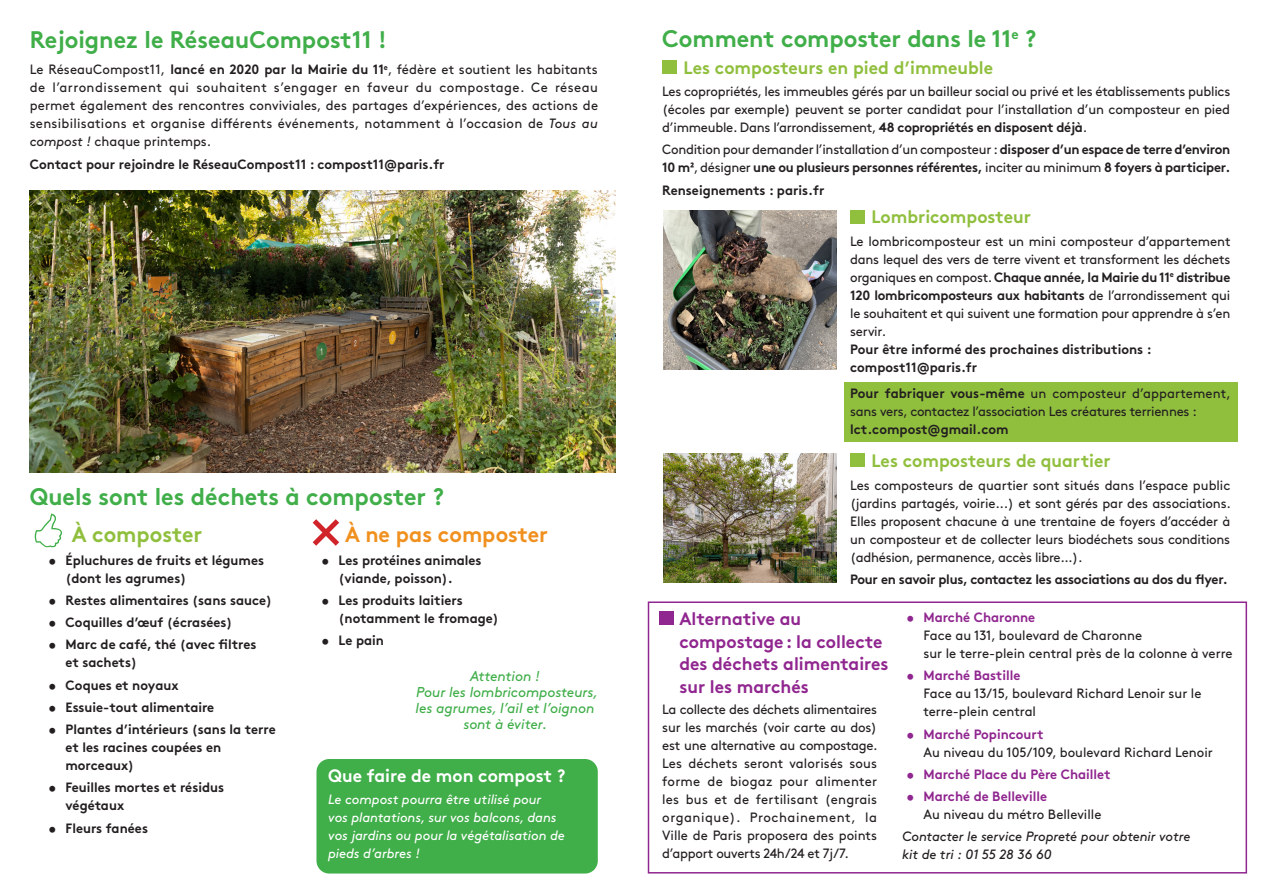
<style>
.page{position:relative;width:1263px;height:893px;background:#fff}
.page>*{position:absolute;margin:0;border:0;box-sizing:border-box;transform-origin:0 0}
.t1{font:700 24px "Brown Std";color:#40ae49}
.t2{font:700 22.05px "Brown Std";color:#f0901e}
.t3{font:700 22.05px "Brown Std";color:#90bf3e}
.t4{font:700 18px "Brown Std";color:#90bf3e}
.t5{font:700 18px/22.5px "Brown Std";color:#90268f}
.t6{font:700 18px "Brown Std";color:#fff}
.t7{font:italic 14.25px/16px "Brown Std";letter-spacing:-.005em;color:#40ae49;text-align:center}
.t8{font:13.5px/18px "Brown Std";letter-spacing:-.005em;color:#231f20;text-align:justify}
.t9{font:700 13.5px/18px "Brown Std";color:#231f20}
.t10{font:700 13.5px/18px "Brown Std";letter-spacing:-.02em;color:#231f20}
.t11{font:italic 13.5px/18px "Brown Std";color:#fff}
.t12{font:700 13.5px "Brown Std";color:#90268f}
.t13{font:italic 13.5px/18px "Brown Std";letter-spacing:-.005em;color:#231f20}
.s1{font-weight:700}
.s2{font-style:italic}
.s3{font-weight:400}
</style>
<div class="page">
<div style="left:844px;top:383px;width:394px;height:59px;background:#90bf3e"></div>
<div style="left:316px;top:759px;width:282px;height:114px;background:#40ae49;border-radius:13px"></div>
<div style="left:648px;top:601px;width:599px;height:272px;border:2px solid #90268f"></div>
<svg style="left:35px;top:514px;width:27px;height:33px"></svg>
<svg style="left:313px;top:519px;width:26px;height:27px"></svg>
<img style="left:30px;top:190px;width:585px;height:282px">
<div style="left:662px;top:61px;width:14px;height:13px;background:#90bf3e"></div>
<div style="left:850px;top:210px;width:15px;height:14px;background:#90bf3e"></div>
<div style="left:850px;top:454px;width:15px;height:13px;background:#90bf3e"></div>
<div style="left:660px;top:611px;width:14px;height:14px;background:#90268f"></div>
<img style="left:663px;top:210px;width:174px;height:160px">
<img style="left:663px;top:454px;width:174px;height:129px">
<h1 class="t1" style="left:30px;top:25px;width:358px">Rejoignez le RéseauCompost11 !</h1>
<p class="t8" style="left:30px;top:61px;width:570px">Le RéseauCompost11, <span class="s1">lancé en 2020 par la Mairie du 11</span><sup>e</sup>, fédère et soutient les habitants de l’arrondissement qui souhaitent s’engager en faveur du compostage. Ce réseau permet également des rencontres conviviales, des partages d’expériences, des actions de sensibilisations et organise différents événements, notamment à l’occasion de <span class="s2">Tous au compost !</span> chaque printemps.</p>
<p class="t9" style="left:30px;top:155px;width:416px">Contact pour rejoindre le RéseauCompost11 : compost11@paris.fr</p>
<h1 class="t1" style="left:30px;top:481px;width:416px">Quels sont les déchets à composter ?</h1>
<h2 class="t3" style="left:72px;top:521px;width:132px">À composter</h2>
<p class="t9" style="left:66px;top:551px;width:200px;text-indent:-17px">• Épluchures de fruits et légumes (dont les agrumes)</p>
<p class="t9" style="left:49px;top:591px;width:225px">• Restes alimentaires (sans sauce)</p>
<p class="t9" style="left:49px;top:613px;width:186px">• Coquilles d’œuf (écrasées)</p>
<p class="t9" style="left:66px;top:636px;width:192px;text-indent:-17px">• Marc de café, thé (avec filtres et sachets)</p>
<p class="t9" style="left:49px;top:676px;width:132px">• Coques et noyaux</p>
<p class="t9" style="left:49px;top:698px;width:167px">• Essuie-tout alimentaire</p>
<p class="t9" style="left:66px;top:720px;width:212px;text-indent:-17px">• Plantes d’intérieurs (sans la terre et les racines coupées en morceaux)</p>
<p class="t9" style="left:66px;top:779px;width:160px;text-indent:-17px">• Feuilles mortes et résidus végétaux</p>
<p class="t9" style="left:49px;top:819px;width:101px">• Fleurs fanées</p>
<h2 class="t2" style="left:345px;top:521px;width:204px">À ne pas composter</h2>
<p class="t9" style="left:339px;top:551px;width:145px;text-indent:-17px">• Les protéines animales (viande, poisson).</p>
<p class="t9" style="left:339px;top:591px;width:162px;text-indent:-17px">• Les produits laitiers (notamment le fromage)</p>
<p class="t9" style="left:322px;top:631px;width:64px">• Le pain</p>
<p class="t7" style="left:416px;top:668px;width:184px">Attention !<br>Pour les lombricomposteurs, les agrumes, l’ail et l’oignon sont à éviter.</p>
<h3 class="t6" style="left:328px;top:765px;width:239px">Que faire de mon compost ?</h3>
<p class="t11" style="left:328px;top:790px;width:238px">Le compost pourra être utilisé pour<br>vos plantations, sur vos balcons, dans vos jardins ou pour la végétalisation de pieds d’arbres !</p>
<h1 class="t1" style="left:662px;top:24px;width:376px">Comment composter dans le 11<sup>e</sup> ?</h1>
<h3 class="t4" style="left:684px;top:57px;width:311px">Les composteurs en pied d’immeuble</h3>
<p class="t8" style="left:662px;top:83px;width:569px">Les copropriétés, les immeubles gérés par un bailleur social ou privé et les établissements publics (écoles par exemple) peuvent se porter candidat pour l’installation d’un composteur en pied d’immeuble. Dans l’arrondissement, <span class="s1">48 copropriétés en disposent déjà</span>.</p>
<p class="t10" style="left:662px;top:141px;width:570px"><span class="s3">Condition pour demander l’installation d’un composteur :</span> disposer d’un espace de terre d’environ<br>10 m²<span class="s3">, désigner</span> une ou plusieurs personnes référentes, <span class="s3">inciter au minimum</span> 8 foyers à participer.</p>
<p class="t9" style="left:662px;top:181px;width:164px">Renseignements : paris.fr</p>
<h3 class="t4" style="left:871px;top:206px;width:161px">Lombricomposteur</h3>
<p class="t8" style="left:850px;top:232px;width:382px">Le lombricomposteur est un mini composteur d’appartement dans lequel des vers de terre vivent et transforment les déchets organiques en compost. <span class="s1">Chaque année, la Mairie du 11</span><sup>e</sup> <span class="s1">distribue 120 lombricomposteurs aux habitants</span> de l’arrondissement qui le souhaitent et qui suivent une formation pour apprendre à s’en servir.</p>
<p class="t9" style="left:850px;top:340px;width:303px">Pour être informé des prochaines distributions : compost11@paris.fr</p>
<p class="t8" style="left:850px;top:385px;width:382px"><span class="s1">Pour fabriquer vous-même</span> un composteur d’appartement, sans vers, contactez l’association Les créatures terriennes :</p>
<p class="t9" style="left:850px;top:420px;width:160px">lct.compost@gmail.com</p>
<h3 class="t4" style="left:871px;top:450px;width:241px">Les composteurs de quartier</h3>
<p class="t8" style="left:850px;top:476px;width:382px">Les composteurs de quartier sont situés dans l’espace public (jardins partagés, voirie...) et sont gérés par des associations.<br>Elles proposent chacune à une trentaine de foyers d’accéder à un composteur et de collecter leurs biodéchets sous conditions (adhésion, permanence, accès libre…).</p>
<p class="t10" style="left:850px;top:570px;width:379px">Pour en savoir plus, contactez les associations au dos du flyer.</p>
<h3 class="t5" style="left:679px;top:608px;width:211px">Alternative au compostage: la collecte des déchets alimentaires sur les marchés</h3>
<p class="t8" style="left:662px;top:700px;width:217px">La collecte des déchets alimentaires sur les marchés (voir carte au dos) est une alternative au compostage.<br>Les déchets seront valorisés sous forme de biogaz pour alimenter les bus et de fertilisant (engrais organique). Prochainement, la Ville de Paris proposera des points d’apport ouverts 24h/24 et 7j/7.</p>
<p class="t12" style="left:906px;top:609px;width:130px">• Marché Charonne</p>
<p class="t8" style="left:923px;top:626px;width:311px">Face au 131, boulevard de Charonne<br>sur le terre-plein central près de la colonne à verre</p>
<p class="t12" style="left:906px;top:667px;width:115px">• Marché Bastille</p>
<p class="t8" style="left:923px;top:685px;width:280px">Face au 13/15, boulevard Richard Lenoir sur le terre-plein central</p>
<p class="t12" style="left:906px;top:726px;width:139px">• Marché Popincourt</p>
<p class="t8" style="left:923px;top:743px;width:291px">Au niveau du 105/109, boulevard Richard Lenoir</p>
<p class="t12" style="left:906px;top:766px;width:206px">• Marché Place du Père Chaillet</p>
<p class="t12" style="left:906px;top:788px;width:142px">• Marché de Belleville</p>
<p class="t8" style="left:923px;top:805px;width:180px">Au niveau du métro Belleville</p>
<p class="t13" style="left:902px;top:828px;width:290px">Contacter le service Propreté pour obtenir votre kit de tri : 01 55 28 36 60</p>
</div>
